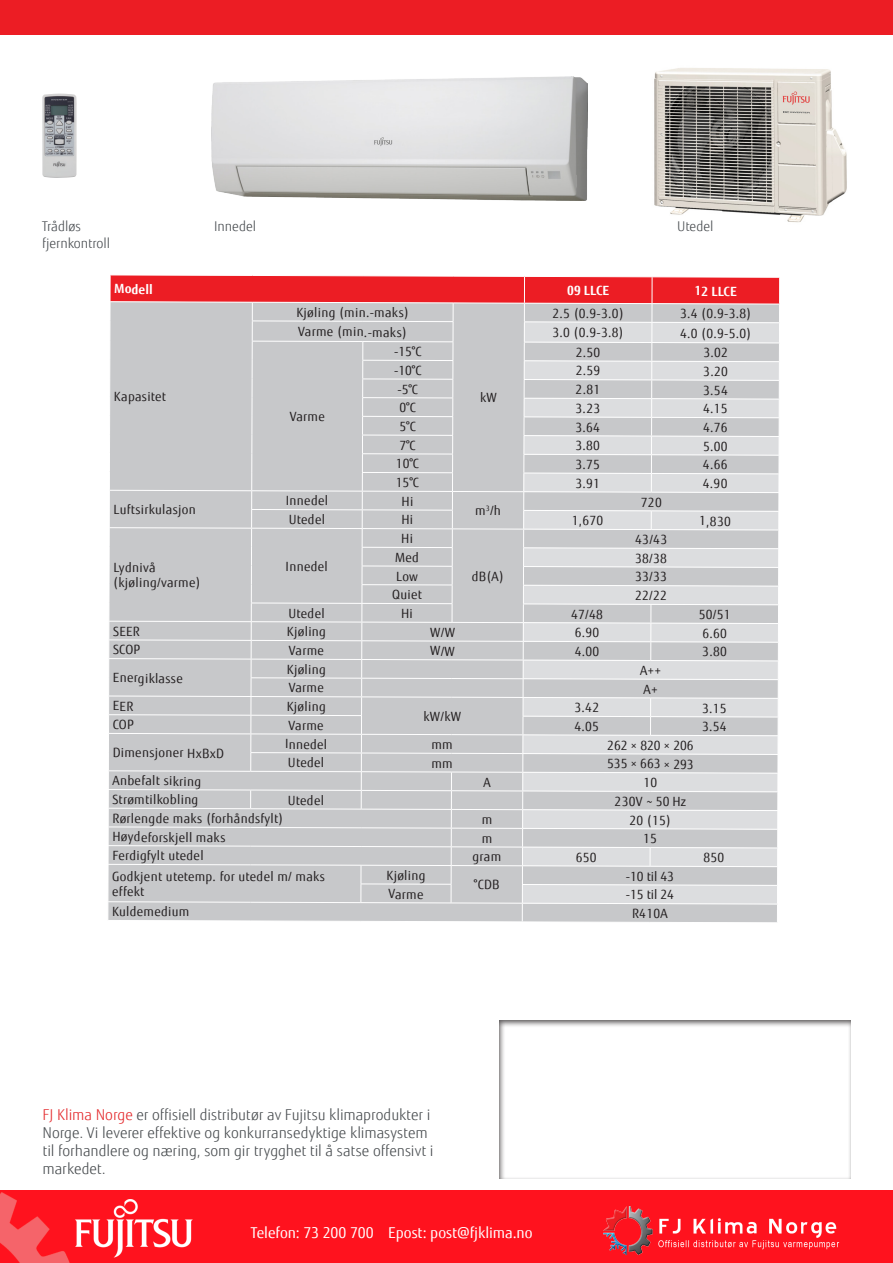
<style>
.page{position:relative;width:893px;height:1263px;background:#fff}
.page>*{position:absolute;margin:0;border:0;box-sizing:border-box;transform-origin:0 0}
.t1{font:300 15px/18px "Fujitsu Sans";color:#484c4f}
.contact_data{font:15px "Fujitsu Sans";color:#fff}
.t2{font:300 13.5px "Fujitsu Sans";color:#474b4f}
.t3{font:12.75px/15px "Fujitsu Sans";letter-spacing:.02em;color:#231f20}
.t4{font:12.75px "Fujitsu Sans";letter-spacing:-.005em;color:#231f20}
.t5{font:700 12.75px "Fujitsu Sans";letter-spacing:-.005em;color:#fff}
.s1{color:#e4292c}
</style>
<div class="page">
<img style="left:0;top:1191px;width:893px;height:72px">
<img style="left:597px;top:1203px;width:253px;height:58px">
<div style="left:0;top:0;width:893px;height:35px;background:#ec1d24"></div>
<img style="left:42px;top:94px;width:35px;height:84px">
<img style="left:654px;top:68px;width:193px;height:155px">
<img style="left:212px;top:77px;width:375px;height:123px">
<svg style="left:108px;top:275px;width:672px;height:647px;background:#cfc8ca"></svg>
<hr style="left:250px;top:920px;width:111px;height:2px;background:#fff">
<hr style="left:361px;top:921px;width:90px;height:1px;background:#fff">
<hr style="left:451px;top:921px;width:71px;height:1px;background:#fff">
<hr style="left:522px;top:921px;width:128px;height:2px;background:#fff">
<p class="t2" style="left:42px;top:218px;width:40px">Trådløs</p>
<p class="t2" style="left:42px;top:235px;width:69px">fjernkontroll</p>
<p class="t2" style="left:214px;top:218px;width:44px">Innedel</p>
<p class="t2" style="left:677px;top:218px;width:38px">Utedel</p>
<p class="t5" style="left:114px;top:281px;width:40px">Modell</p>
<p class="t5" style="left:567px;top:282px;width:43px">09 LLCE</p>
<p class="t5" style="left:695px;top:283px;width:43px">12 LLCE</p>
<p class="t3" style="left:296px;top:305px;width:114px">Kjøling (min.-maks)</p>
<p class="t3" style="left:552px;top:306px;width:73px">2.5 (0.9-3.0)</p>
<p class="t3" style="left:680px;top:306px;width:73px">3.4 (0.9-3.8)</p>
<p class="t3" style="left:298px;top:324px;width:110px">Varme (min.-maks)</p>
<p class="t3" style="left:552px;top:325px;width:73px">3.0 (0.9-3.8)</p>
<p class="t3" style="left:680px;top:326px;width:73px">4.0 (0.9-5.0)</p>
<p class="t3" style="left:114px;top:389px;width:54px">Kapasitet</p>
<p class="t3" style="left:290px;top:409px;width:37px">Varme</p>
<p class="t3" style="left:394px;top:344px;width:29px">-15°C</p>
<p class="t3" style="left:576px;top:345px;width:26px">2.50</p>
<p class="t3" style="left:703px;top:345px;width:26px">3.02</p>
<p class="t3" style="left:394px;top:363px;width:29px">-10°C</p>
<p class="t3" style="left:576px;top:363px;width:26px">2.59</p>
<p class="t3" style="left:703px;top:364px;width:26px">3.20</p>
<p class="t3" style="left:397px;top:381px;width:22px">-5°C</p>
<p class="t3" style="left:576px;top:382px;width:26px">2.81</p>
<p class="t3" style="left:703px;top:383px;width:26px">3.54</p>
<p class="t3" style="left:400px;top:400px;width:18px">0°C</p>
<p class="t3" style="left:576px;top:401px;width:26px">3.23</p>
<p class="t3" style="left:703px;top:401px;width:26px">4.15</p>
<p class="t3" style="left:399px;top:419px;width:18px">5°C</p>
<p class="t3" style="left:575px;top:420px;width:26px">3.64</p>
<p class="t3" style="left:703px;top:420px;width:26px">4.76</p>
<p class="t3" style="left:399px;top:438px;width:18px">7°C</p>
<p class="t3" style="left:575px;top:438px;width:26px">3.80</p>
<p class="t3" style="left:703px;top:439px;width:26px">5.00</p>
<p class="t3" style="left:396px;top:456px;width:25px">10°C</p>
<p class="t3" style="left:575px;top:457px;width:26px">3.75</p>
<p class="t3" style="left:703px;top:457px;width:26px">4.66</p>
<p class="t3" style="left:396px;top:475px;width:25px">15°C</p>
<p class="t3" style="left:575px;top:476px;width:26px">3.91</p>
<p class="t3" style="left:703px;top:476px;width:26px">4.90</p>
<p class="t3" style="left:480px;top:390px;width:18px">kW</p>
<p class="t3" style="left:114px;top:502px;width:84px">Luftsirkulasjon</p>
<p class="t3" style="left:286px;top:493px;width:44px">Innedel</p>
<p class="t3" style="left:401px;top:494px;width:13px">Hi</p>
<p class="t3" style="left:641px;top:495px;width:22px">720</p>
<p class="t3" style="left:475px;top:503px;width:27px">m<sup>3</sup>/h</p>
<p class="t3" style="left:289px;top:512px;width:38px">Utedel</p>
<p class="t3" style="left:401px;top:512px;width:13px">Hi</p>
<p class="t3" style="left:572px;top:513px;width:33px">1,670</p>
<p class="t3" style="left:699px;top:513px;width:33px">1,830</p>
<p class="t3" style="left:401px;top:531px;width:13px">Hi</p>
<p class="t3" style="left:635px;top:532px;width:33px">43/43</p>
<p class="t3" style="left:113px;top:560px;width:44px">Lydnivå</p>
<p class="t3" style="left:113px;top:575px;width:89px">(kjøling/varme)</p>
<p class="t3" style="left:286px;top:559px;width:44px">Innedel</p>
<p class="t3" style="left:395px;top:550px;width:25px">Med</p>
<p class="t3" style="left:635px;top:551px;width:33px">38/38</p>
<p class="t3" style="left:396px;top:568px;width:23px">Low</p>
<p class="t3" style="left:635px;top:569px;width:33px">33/33</p>
<p class="t3" style="left:392px;top:587px;width:31px">Quiet</p>
<p class="t3" style="left:635px;top:588px;width:33px">22/22</p>
<p class="t3" style="left:472px;top:569px;width:34px">dB(A)</p>
<p class="t3" style="left:288px;top:606px;width:38px">Utedel</p>
<p class="t3" style="left:401px;top:606px;width:13px">Hi</p>
<p class="t3" style="left:571px;top:607px;width:33px">47/48</p>
<p class="t3" style="left:699px;top:607px;width:33px">50/51</p>
<p class="t3" style="left:113px;top:624px;width:28px">SEER</p>
<p class="t3" style="left:287px;top:624px;width:41px">Kjøling</p>
<p class="t3" style="left:430px;top:625px;width:26px">W/W</p>
<p class="t3" style="left:575px;top:625px;width:26px">6.90</p>
<p class="t3" style="left:702px;top:626px;width:26px">6.60</p>
<p class="t3" style="left:113px;top:642px;width:29px">SCOP</p>
<p class="t3" style="left:289px;top:643px;width:37px">Varme</p>
<p class="t3" style="left:430px;top:643px;width:26px">W/W</p>
<p class="t3" style="left:575px;top:644px;width:26px">4.00</p>
<p class="t3" style="left:702px;top:644px;width:26px">3.80</p>
<p class="t3" style="left:113px;top:670px;width:71px">Energiklasse</p>
<p class="t3" style="left:287px;top:662px;width:41px">Kjøling</p>
<p class="t3" style="left:640px;top:663px;width:23px">A++</p>
<p class="t3" style="left:289px;top:680px;width:37px">Varme</p>
<p class="t3" style="left:643px;top:682px;width:16px">A+</p>
<p class="t3" style="left:113px;top:698px;width:22px">EER</p>
<p class="t3" style="left:287px;top:699px;width:41px">Kjøling</p>
<p class="t3" style="left:574px;top:700px;width:26px">3.42</p>
<p class="t3" style="left:702px;top:700px;width:26px">3.15</p>
<p class="t3" style="left:423px;top:709px;width:39px">kW/kW</p>
<p class="t3" style="left:113px;top:717px;width:23px">COP</p>
<p class="t3" style="left:289px;top:718px;width:37px">Varme</p>
<p class="t3" style="left:574px;top:719px;width:26px">4.05</p>
<p class="t3" style="left:702px;top:719px;width:26px">3.54</p>
<p class="t3" style="left:113px;top:745px;width:113px">Dimensjoner HxBxD</p>
<p class="t3" style="left:285px;top:736px;width:44px">Innedel</p>
<p class="t3" style="left:431px;top:737px;width:23px">mm</p>
<p class="t4" style="left:607px;top:737px;width:88px">262 × 820 × 206</p>
<p class="t3" style="left:288px;top:755px;width:38px">Utedel</p>
<p class="t3" style="left:431px;top:756px;width:23px">mm</p>
<p class="t4" style="left:607px;top:756px;width:88px">535 × 663 × 293</p>
<p class="t3" style="left:113px;top:773px;width:90px">Anbefalt sikring</p>
<p class="t3" style="left:483px;top:774px;width:9px">A</p>
<p class="t3" style="left:643px;top:775px;width:15px">10</p>
<p class="t3" style="left:113px;top:792px;width:87px">Strømtilkobling</p>
<p class="t3" style="left:288px;top:793px;width:38px">Utedel</p>
<p class="t3" style="left:615px;top:794px;width:73px">230V ~ 50 Hz</p>
<p class="t3" style="left:112px;top:811px;width:173px">Rørlengde maks (forhåndsfylt)</p>
<p class="t3" style="left:482px;top:812px;width:12px">m</p>
<p class="t3" style="left:629px;top:812px;width:43px">20 (15)</p>
<p class="t3" style="left:112px;top:829px;width:115px">Høydeforskjell maks</p>
<p class="t3" style="left:482px;top:831px;width:12px">m</p>
<p class="t3" style="left:643px;top:831px;width:15px">15</p>
<p class="t3" style="left:112px;top:848px;width:93px">Ferdigfylt utedel</p>
<p class="t3" style="left:472px;top:849px;width:30px">gram</p>
<p class="t3" style="left:576px;top:850px;width:22px">650</p>
<p class="t3" style="left:703px;top:850px;width:22px">850</p>
<p class="t3" style="left:112px;top:869px;width:214px">Godkjent utetemp. for utedel m/ maks effekt</p>
<p class="t3" style="left:387px;top:868px;width:41px">Kjøling</p>
<p class="t3" style="left:626px;top:869px;width:50px">-10 til 43</p>
<p class="t3" style="left:474px;top:877px;width:27px">°CDB</p>
<p class="t3" style="left:388px;top:886px;width:37px">Varme</p>
<p class="t3" style="left:626px;top:887px;width:50px">-15 til 24</p>
<p class="t3" style="left:112px;top:904px;width:79px">Kuldemedium</p>
<p class="t3" style="left:632px;top:906px;width:37px">R410A</p>
<p class="t1" style="left:43px;top:1106px;width:393px"><span class="s1">FJ Klima Norge</span> er offisiell distributør av Fujitsu klimaprodukter i Norge. Vi leverer effektive og konkurransedyktige klimasystem til forhandlere og næring, som gir trygghet til å satse offensivt i markedet.</p>
<p class="contact_data" style="left:251px;top:1223px;width:283px">Telefon: 73 200 700 Epost: post@fjklima.no</p>
</div>
